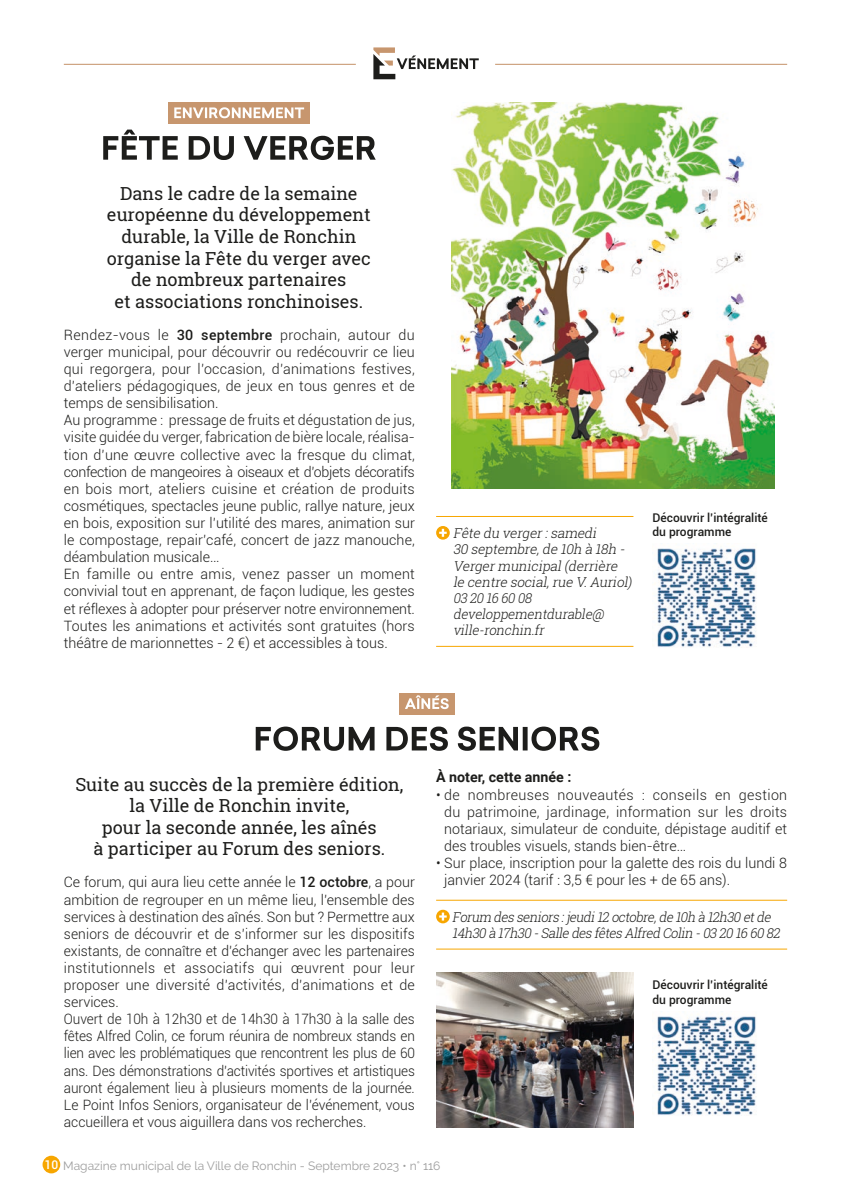
<style>
.page{position:relative;width:851px;height:1191px;background:#fff}
.page>*{position:absolute;margin:0;border:0;box-sizing:border-box;transform-origin:0 0}
.t1{font:18px/21.6px "Roboto Slab";color:#1d1d1b;text-align:center}
.t2{font:300 14.25px/17.1px "Roboto";color:#1d1d1b;text-align:justify}
.t3{font:300 14.25px/17.1px "Roboto";color:#1d1d1b;text-align:justify;scale:.95 1}
.t4{font:700 14.25px "Roboto";color:#1d1d1b}
.t5{font:italic 300 13.5px/16.2px "Roboto Slab";color:#1d1d1b}
.t6{font:italic 300 13.5px/16.2px "Roboto Slab";color:#1d1d1b;scale:.96 1}
.t7{font:500 12px/14.4px "Roboto";color:#1d1d1b}
.t8{font:12px "Raleway";color:#9d9d9d}
.s1{font-weight:500}
.s2{font-family:"Roboto";font-weight:500;color:#fff}
</style>
<div class="page">
<div style="left:43px;top:1155px;width:17px;height:18px;background:#f7a600;border-radius:50%"></div>
<div style="left:168px;top:102px;width:142px;height:21px;background:#c7966e"></div>
<div style="left:399px;top:693px;width:55px;height:21px;background:#c7966e"></div>
<hr style="left:436px;top:900px;width:351px;height:1px;background:#f7a600">
<hr style="left:436px;top:948px;width:351px;height:1px;background:#f7a600">
<svg style="left:436px;top:909px;width:13px;height:14px"></svg>
<svg style="left:439px;top:912px;width:7px;height:8px"></svg>
<svg style="left:103px;top:130px;width:272px;height:30px"></svg>
<svg style="left:256px;top:726px;width:343px;height:25px"></svg>
<img style="left:451px;top:102px;width:323px;height:387px">
<hr style="left:436px;top:516px;width:197px;height:1px;background:#f7a600">
<hr style="left:436px;top:646px;width:197px;height:1px;background:#f7a600">
<svg style="left:436px;top:526px;width:13px;height:13px"></svg>
<svg style="left:439px;top:529px;width:7px;height:8px"></svg>
<img style="left:656px;top:548px;width:101px;height:99px">
<img style="left:656px;top:1014px;width:100px;height:101px">
<img style="left:436px;top:972px;width:197px;height:155px">
<hr style="left:64px;top:64px;width:723px;height:1px;background:#c7966e">
<svg style="left:353px;top:47px;width:145px;height:33px"></svg>
<svg style="left:174px;top:107px;width:130px;height:11px"></svg>
<svg style="left:405px;top:695px;width:43px;height:14px"></svg>
<p class="t1" style="left:107px;top:182px;width:265px">Dans le cadre de la semaine européenne du développement durable, la Ville de Ronchin organise la Fête du verger avec de nombreux partenaires<br>et associations ronchinoises.</p>
<p class="t2" style="left:64px;top:326px;width:352px">Rendez-vous le <span class="s1">30 septembre</span> prochain, autour du verger municipal, pour découvrir ou redécouvrir ce lieu qui regorgera, pour l’occasion, d’animations festives, d’ateliers pédagogiques, de jeux en tous genres et de temps de sensibilisation.</p>
<p class="t2" style="left:64px;top:411px;width:352px">Au programme : pressage de fruits et dégustation de jus, visite guidée du verger, fabrication de bière locale, réalisa&shy;tion d’une œuvre collective avec la fresque du climat, confection de mangeoires à oiseaux et d’objets décoratifs en bois mort, ateliers cuisine et création de produits cosmétiques, spectacles jeune public, rallye nature, jeux en bois, exposition sur l’utilité des mares, animation sur le compostage, repair’café, concert de jazz manouche, déambulation musicale…</p>
<p class="t2" style="left:64px;top:565px;width:352px">En famille ou entre amis, venez passer un moment convivial tout en apprenant, de façon ludique, les gestes et réflexes à adopter pour préserver notre environnement.<br>Toutes les animations et activités sont gratuites (hors théâtre de marionnettes - 2 €) et accessibles à tous.</p>
<p class="t5" style="left:453px;top:525px;width:183px">Fête du verger:samedi<br>30 septembre,de 10h à 18h -<br>Vergermunicipal(derrière le centre social,rue V.Auriol)<br>03 20 16 60 08 developpementdurable@ ville-ronchin.fr</p>
<p class="t7" style="left:652px;top:509px;width:117px">Découvrir l’intégralité du programme</p>
<p class="t1" style="left:75px;top:773px;width:329px">Suite au succès de la première édition, la Ville de Ronchin invite,<br>pour la seconde année, les aînés<br>à participer au Forum des seniors.</p>
<p class="t2" style="left:64px;top:873px;width:352px">Ce forum, qui aura lieu cette année le <span class="s1">12 octobre</span>, a pour ambition de regrouper en un même lieu, l’ensemble des services à destination des aînés. Son but ? Permettre aux seniors de découvrir et de s’informer sur les dispositifs existants, de connaître et d’échanger avec les partenaires institutionnels et associatifs qui œuvrent pour leur proposer une diversité d’activités, d’animations et de services.</p>
<p class="t3" style="left:64px;top:1010px;width:371px">Ouvert de 10h à 12h30 et de 14h30 à 17h30 à la salle des fêtes Alfred Colin, ce forum réunira de nombreux stands en lien avec les problématiques que rencontrent les plus de 60 ans. Des démonstrations d’activités sportives et artistiques auront également lieu à plusieurs moments de la journée.<br>Le Point Infos Seniors, organisateur de l’événement, vous accueillera et vous aiguillera dans vos recherches.</p>
<p class="t4" style="left:436px;top:767px;width:137px">À noter, cette année :</p>
<p class="t2" style="left:444px;top:785px;width:344px;text-indent:-8px">• de nombreuses nouveautés : conseils en gestion du patrimoine, jardinage, information sur les droits notariaux, simulateur de conduite, dépistage auditif et des troubles visuels, stands bien-être…</p>
<p class="t2" style="left:444px;top:854px;width:344px;text-indent:-8px">• Sur place, inscription pour la galette des rois du lundi 8 janvier 2024 (tarif : 3,5 € pour les + de 65 ans).</p>
<p class="t6" style="left:452px;top:908px;width:346px">Forum desseniors:jeudi12 octobre,de 10h à 12h30 etde<br>14h30 à 17h30 -Salle desfêtesAlfred Colin -03 20 16 60 82</p>
<p class="t7" style="left:652px;top:977px;width:117px">Découvrir l’intégralité du programme</p>
<p class="t8" style="left:45px;top:1159px;width:397px"><span class="s2">10</span> Magazine municipal de la Ville de Ronchin - Septembre 2023 • n° 116</p>
</div>
